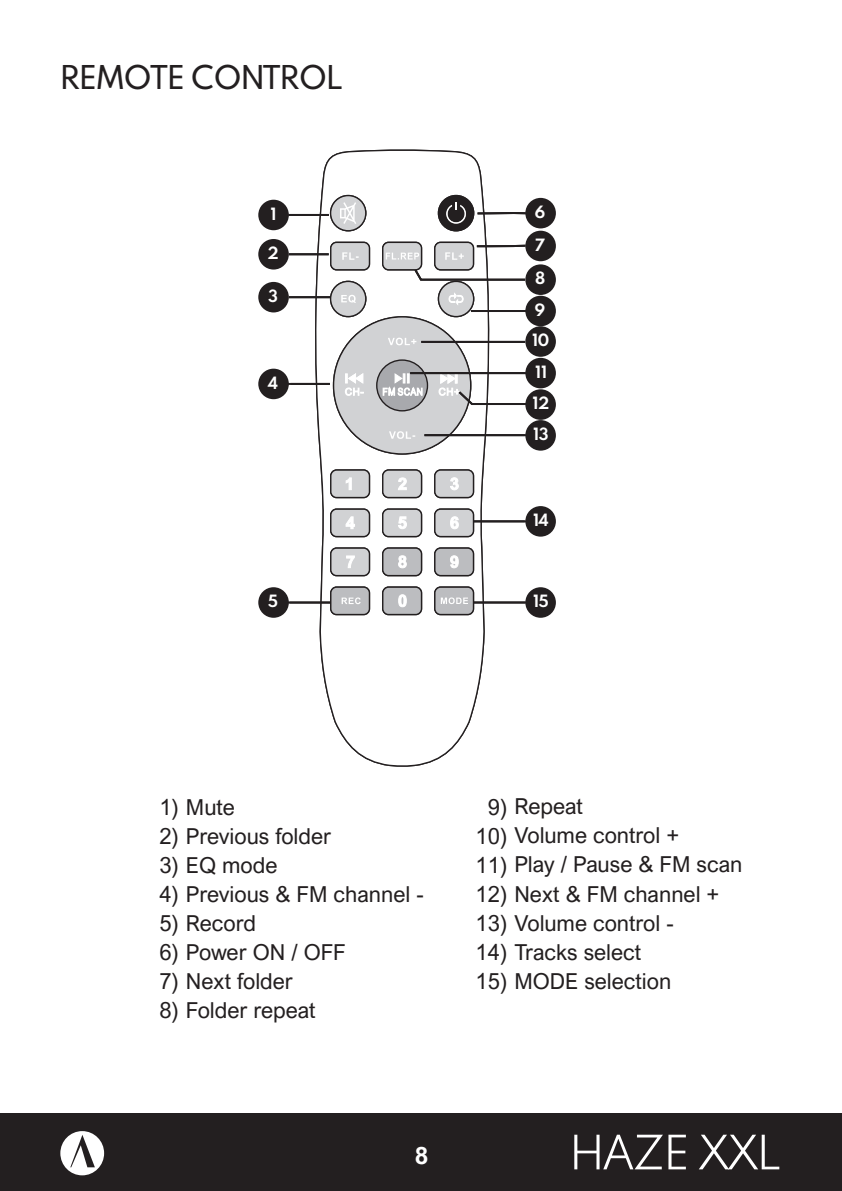
<style>
.page{position:relative;width:842px;height:1191px;background:#fff}
.page>*{position:absolute;margin:0;border:0;box-sizing:border-box;transform-origin:0 0}
.t1{font:500 32px "Spartan MB";color:#231f20}
.t2{font:700 24px "Arial Nova";color:#fff}
.t3{font:22px "Arial Nova";color:#231f20}
.t4{font:700 16.6px/31px "Spartan MB";color:#fff;text-align:justify}
</style>
<div class="page">
<svg style="left:313px;top:149px;width:178px;height:618px"></svg>
<div style="left:438px;top:281px;width:36px;height:35px;background:#d1d2d4;border-radius:50%"></div>
<div style="left:438px;top:281px;width:36px;height:36px;border:1px solid #231f20;border-radius:50%"></div>
<svg style="left:448px;top:292px;width:16px;height:13px"></svg>
<div style="left:331px;top:281px;width:35px;height:35px;background:#d1d2d4;border-radius:50%"></div>
<div style="left:330px;top:281px;width:36px;height:36px;border:1px solid #231f20;border-radius:50%"></div>
<svg style="left:341px;top:295px;width:15px;height:8px"></svg>
<div style="left:334px;top:317px;width:137px;height:137px;background:#d1d2d4;border-radius:50%"></div>
<div style="left:377px;top:360px;width:50px;height:51px;background:#a8a9ad;border-radius:50%"></div>
<div style="left:376px;top:359px;width:52px;height:52px;border:1px solid #231f20;border-radius:50%"></div>
<svg style="left:388px;top:338px;width:28px;height:7px"></svg>
<svg style="left:389px;top:431px;width:26px;height:8px"></svg>
<div style="left:331px;top:195px;width:35px;height:36px;background:#d1d2d4;border-radius:50%"></div>
<div style="left:330px;top:195px;width:36px;height:36px;border:1px solid #231f20;border-radius:50%"></div>
<svg style="left:340px;top:202px;width:16px;height:22px"></svg>
<div style="left:438px;top:195px;width:36px;height:36px;background:#231f20;border-radius:50%"></div>
<div style="left:438px;top:195px;width:36px;height:36px;border:1px solid #231f20;border-radius:50%"></div>
<svg style="left:446px;top:203px;width:20px;height:21px"></svg>
<svg style="left:382px;top:373px;width:41px;height:23px"></svg>
<svg style="left:345px;top:373px;width:19px;height:23px"></svg>
<div style="left:331px;top:509px;width:38px;height:27px;background:#d1d2d4;border-radius:6px"></div>
<div style="left:330px;top:508px;width:40px;height:29px;border:1px solid #231f20;border-radius:6px"></div>
<div style="left:383px;top:509px;width:38px;height:27px;background:#d1d2d4;border-radius:6px"></div>
<div style="left:382px;top:508px;width:40px;height:29px;border:1px solid #231f20;border-radius:6px"></div>
<div style="left:435px;top:509px;width:38px;height:27px;background:#d1d2d4;border-radius:6px"></div>
<div style="left:434px;top:508px;width:40px;height:29px;border:1px solid #231f20;border-radius:6px"></div>
<div style="left:331px;top:548px;width:38px;height:27px;background:#d1d2d4;border-radius:6px"></div>
<div style="left:330px;top:547px;width:40px;height:29px;border:1px solid #231f20;border-radius:6px"></div>
<div style="left:383px;top:548px;width:38px;height:27px;background:#bcbdc0;border-radius:6px"></div>
<div style="left:382px;top:547px;width:40px;height:29px;border:1px solid #231f20;border-radius:6px"></div>
<div style="left:435px;top:548px;width:38px;height:27px;background:#bcbdc0;border-radius:6px"></div>
<div style="left:434px;top:547px;width:40px;height:29px;border:1px solid #231f20;border-radius:6px"></div>
<div style="left:331px;top:587px;width:38px;height:27px;background:#bcbdc0;border-radius:6px"></div>
<div style="left:330px;top:586px;width:40px;height:29px;border:1px solid #231f20;border-radius:6px"></div>
<div style="left:383px;top:587px;width:38px;height:27px;background:#bcbdc0;border-radius:6px"></div>
<div style="left:382px;top:586px;width:40px;height:29px;border:1px solid #231f20;border-radius:6px"></div>
<div style="left:435px;top:587px;width:38px;height:27px;background:#bcbdc0;border-radius:6px"></div>
<div style="left:434px;top:586px;width:40px;height:29px;border:1px solid #231f20;border-radius:6px"></div>
<svg style="left:345px;top:516px;width:10px;height:13px"></svg>
<svg style="left:398px;top:516px;width:9px;height:13px"></svg>
<svg style="left:450px;top:516px;width:9px;height:13px"></svg>
<svg style="left:346px;top:555px;width:9px;height:13px"></svg>
<svg style="left:398px;top:555px;width:9px;height:13px"></svg>
<svg style="left:450px;top:555px;width:9px;height:13px"></svg>
<svg style="left:398px;top:594px;width:9px;height:13px"></svg>
<svg style="left:440px;top:597px;width:28px;height:7px"></svg>
<div style="left:331px;top:470px;width:38px;height:27px;background:#d1d2d4;border-radius:6px"></div>
<div style="left:330px;top:469px;width:40px;height:29px;border:1px solid #231f20;border-radius:6px"></div>
<div style="left:383px;top:470px;width:38px;height:27px;background:#d1d2d4;border-radius:6px"></div>
<div style="left:382px;top:469px;width:40px;height:29px;border:1px solid #231f20;border-radius:6px"></div>
<div style="left:435px;top:470px;width:38px;height:27px;background:#d1d2d4;border-radius:6px"></div>
<div style="left:434px;top:469px;width:40px;height:29px;border:1px solid #231f20;border-radius:6px"></div>
<svg style="left:346px;top:477px;width:6px;height:13px"></svg>
<svg style="left:398px;top:477px;width:9px;height:13px"></svg>
<svg style="left:450px;top:477px;width:9px;height:13px"></svg>
<div style="left:383px;top:242px;width:38px;height:28px;background:#d1d2d4;border-radius:6px"></div>
<div style="left:382px;top:242px;width:40px;height:28px;border:1px solid #231f20;border-radius:6px"></div>
<div style="left:435px;top:242px;width:38px;height:28px;background:#d1d2d4;border-radius:6px"></div>
<div style="left:434px;top:242px;width:40px;height:28px;border:1px solid #231f20;border-radius:6px"></div>
<div style="left:331px;top:242px;width:38px;height:28px;background:#d1d2d4;border-radius:6px"></div>
<div style="left:330px;top:242px;width:40px;height:28px;border:1px solid #231f20;border-radius:6px"></div>
<svg style="left:342px;top:252px;width:17px;height:8px"></svg>
<svg style="left:445px;top:252px;width:19px;height:8px"></svg>
<svg style="left:386px;top:253px;width:33px;height:6px"></svg>
<svg style="left:341px;top:597px;width:20px;height:7px"></svg>
<div style="left:0;top:1113px;width:842px;height:78px;background:#231f20"></div>
<svg style="left:60px;top:1131px;width:44px;height:44px"></svg>
<svg style="left:475px;top:211px;width:50px;height:4px"></svg>
<svg style="left:475px;top:244px;width:50px;height:4px"></svg>
<svg style="left:413px;top:267px;width:113px;height:15px"></svg>
<hr style="left:471px;top:310px;width:56px;height:2px;background:#231f20">
<hr style="left:421px;top:341px;width:104px;height:2px;background:#231f20">
<hr style="left:410px;top:372px;width:117px;height:2px;background:#231f20">
<svg style="left:438px;top:374px;width:91px;height:32px"></svg>
<hr style="left:424px;top:434px;width:103px;height:2px;background:#231f20">
<hr style="left:473px;top:520px;width:54px;height:2px;background:#231f20">
<hr style="left:473px;top:601px;width:54px;height:2px;background:#231f20">
<hr style="left:287px;top:601px;width:44px;height:2px;background:#231f20">
<hr style="left:285px;top:383px;width:45px;height:2px;background:#231f20">
<hr style="left:289px;top:296px;width:42px;height:2px;background:#231f20">
<hr style="left:289px;top:253px;width:40px;height:2px;background:#231f20">
<hr style="left:288px;top:214px;width:41px;height:2px;background:#231f20">
<div style="left:258px;top:200px;width:31px;height:30px;background:#231f20;border-radius:50%"></div>
<div style="left:258px;top:239px;width:31px;height:30px;background:#231f20;border-radius:50%"></div>
<div style="left:258px;top:282px;width:31px;height:30px;background:#231f20;border-radius:50%"></div>
<div style="left:258px;top:369px;width:31px;height:30px;background:#231f20;border-radius:50%"></div>
<div style="left:258px;top:587px;width:31px;height:31px;background:#231f20;border-radius:50%"></div>
<div style="left:525px;top:198px;width:31px;height:30px;background:#231f20;border-radius:50%"></div>
<div style="left:525px;top:231px;width:31px;height:30px;background:#231f20;border-radius:50%"></div>
<div style="left:525px;top:264px;width:31px;height:31px;background:#231f20;border-radius:50%"></div>
<div style="left:525px;top:296px;width:31px;height:30px;background:#231f20;border-radius:50%"></div>
<div style="left:525px;top:326px;width:31px;height:31px;background:#231f20;border-radius:50%"></div>
<div style="left:525px;top:358px;width:31px;height:30px;background:#231f20;border-radius:50%"></div>
<div style="left:525px;top:389px;width:31px;height:31px;background:#231f20;border-radius:50%"></div>
<div style="left:525px;top:420px;width:31px;height:30px;background:#231f20;border-radius:50%"></div>
<div style="left:525px;top:506px;width:31px;height:30px;background:#231f20;border-radius:50%"></div>
<div style="left:525px;top:587px;width:31px;height:31px;background:#231f20;border-radius:50%"></div>
<svg style="left:574px;top:1134px;width:112px;height:35px"></svg>
<svg style="left:699px;top:1134px;width:80px;height:35px"></svg>
<h1 class="t1" style="left:60px;top:55px;width:284px">REMOTE CONTROL</h1>
<p class="t4" style="left:270px;top:197px;width:7px">1</p>
<p class="t4" style="left:267px;top:237px;width:13px">2</p>
<p class="t4" style="left:268px;top:280px;width:11px">3</p>
<p class="t4" style="left:268px;top:366px;width:11px">4</p>
<p class="t4" style="left:268px;top:585px;width:11px">5</p>
<p class="t4" style="left:535px;top:195px;width:12px;line-height:33.2px">6<br>7<br>8</p>
<p class="t4" style="left:532px;top:293px;width:19px;text-align:left">9<br>10<br>11<br>12<br>13</p>
<p class="t4" style="left:533px;top:504px;width:17px">14</p>
<p class="t4" style="left:533px;top:585px;width:17px">15</p>
<p class="t3" style="left:159px;top:794px;width:77px">1) Mute</p>
<p class="t3" style="left:159px;top:823px;width:173px">2) Previous folder</p>
<p class="t3" style="left:159px;top:852px;width:120px">3) EQ mode</p>
<p class="t3" style="left:159px;top:881px;width:266px">4) Previous &amp; FM channel -</p>
<p class="t3" style="left:159px;top:910px;width:98px">5) Record</p>
<p class="t3" style="left:159px;top:939px;width:188px">6) Power ON / OFF</p>
<p class="t3" style="left:159px;top:968px;width:135px">7) Next folder</p>
<p class="t3" style="left:159px;top:997px;width:158px">8) Folder repeat</p>
<p class="t2" style="left:415px;top:1141px;width:15px">8</p>
<p class="t3" style="left:488px;top:794px;width:96px">9) Repeat</p>
<p class="t3" style="left:476px;top:823px;width:205px">10) Volume control +</p>
<p class="t3" style="left:476px;top:852px;width:268px">11) Play / Pause &amp; FM scan</p>
<p class="t3" style="left:476px;top:881px;width:245px">12) Next &amp; FM channel +</p>
<p class="t3" style="left:476px;top:910px;width:200px">13) Volume control -</p>
<p class="t3" style="left:476px;top:939px;width:167px">14) Tracks select</p>
<p class="t3" style="left:476px;top:968px;width:197px">15) MODE selection</p>
</div>
